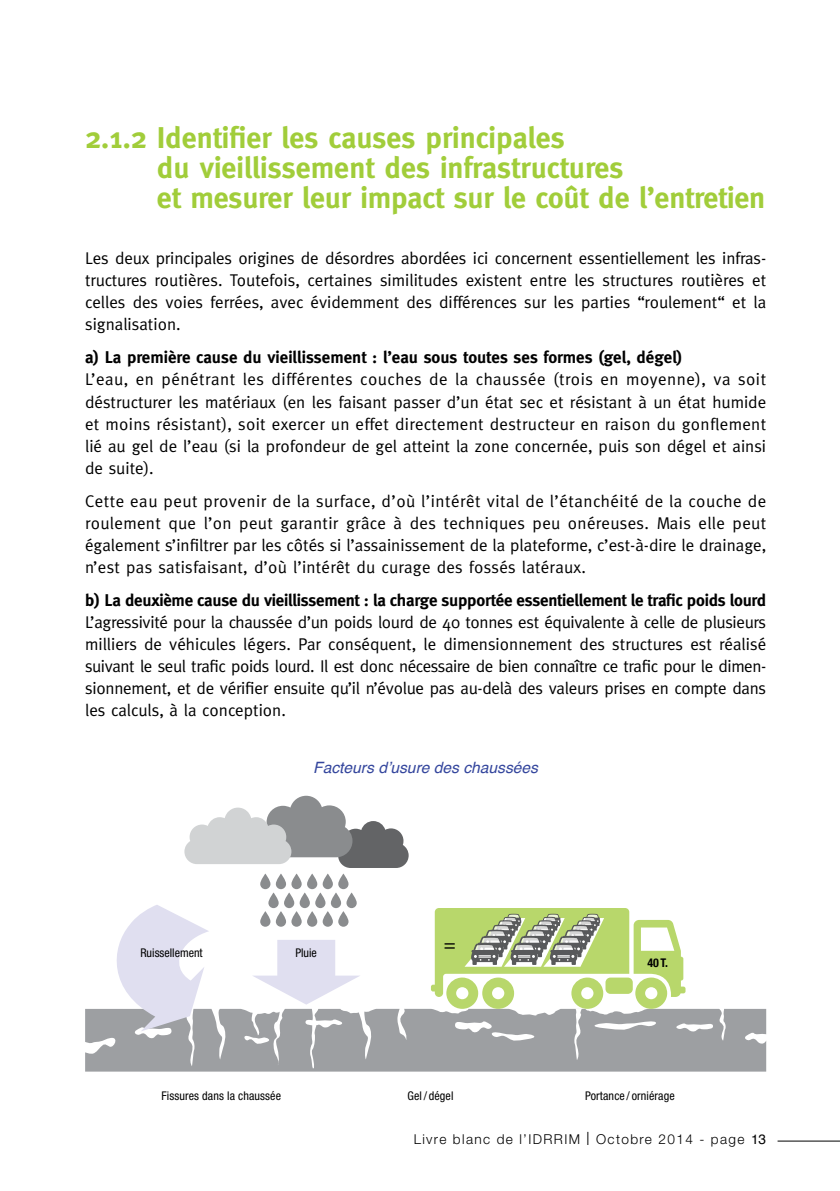
<style>
.page{position:relative;width:840px;height:1191px;background:#fff}
.page>*{position:absolute;margin:0;border:0;box-sizing:border-box;transform-origin:0 0}
.t1{font:700 30px/30px "Meta";color:#a1cd3a}
.t2{font:condensed 20px "Helvetica Neue LT Std";color:#000}
.t3{font:17px/22px "Meta";color:#000;text-align:justify}
.t4{font:700 17px "Meta";letter-spacing:-.015em;color:#000}
.t5{font:italic 15.6px "Helvetica";color:#34469d}
.t6{font:300 13.6px "Helvetica Neue LT Std";letter-spacing:.1em;color:#000}
.t7{font:condensed 12px "Helvetica Neue LT Std";letter-spacing:.01em;color:#000}
.t8{font:700 condensed 12px "Helvetica Neue LT Std";color:#000}
.s1{font-size:18.4px}
.s2{font-family:"Helvetica";font-weight:400}
</style>
<div class="page">
<svg style="left:85px;top:1008px;width:680px;height:63px;background:#a3a5a7"></svg>
<hr style="left:777px;top:1140px;width:62px;height:1px;background:#000">
<svg style="left:268px;top:892px;width:10px;height:16px"></svg>
<svg style="left:260px;top:873px;width:10px;height:16px"></svg>
<svg style="left:260px;top:911px;width:10px;height:15px"></svg>
<svg style="left:284px;top:892px;width:10px;height:16px"></svg>
<svg style="left:276px;top:873px;width:10px;height:16px"></svg>
<svg style="left:276px;top:911px;width:10px;height:15px"></svg>
<svg style="left:299px;top:892px;width:11px;height:16px"></svg>
<svg style="left:291px;top:873px;width:10px;height:16px"></svg>
<svg style="left:291px;top:911px;width:10px;height:15px"></svg>
<svg style="left:315px;top:892px;width:10px;height:16px"></svg>
<svg style="left:307px;top:873px;width:10px;height:16px"></svg>
<svg style="left:307px;top:911px;width:10px;height:15px"></svg>
<svg style="left:330px;top:892px;width:11px;height:16px"></svg>
<svg style="left:322px;top:873px;width:11px;height:16px"></svg>
<svg style="left:322px;top:911px;width:11px;height:15px"></svg>
<svg style="left:346px;top:892px;width:10px;height:16px"></svg>
<svg style="left:338px;top:873px;width:10px;height:16px"></svg>
<svg style="left:338px;top:911px;width:10px;height:15px"></svg>
<svg style="left:743px;top:1031px;width:24px;height:13px"></svg>
<svg style="left:240px;top:1033px;width:33px;height:11px"></svg>
<svg style="left:253px;top:940px;width:107px;height:64px"></svg>
<svg style="left:85px;top:905px;width:124px;height:150px"></svg>
<svg style="left:305px;top:1018px;width:38px;height:9px"></svg>
<svg style="left:184px;top:795px;width:224px;height:73px"></svg>
<svg style="left:430px;top:908px;width:295px;height:152px"></svg>
<h1 class="t1" style="left:157px;top:122px;width:609px;text-indent:-72px">2.1.2 Identifier les causes principales<br>du vieillissement des infrastructures<br>et mesurer leur impact sur le coût de l’entretien</h1>
<p class="t3" style="left:85px;top:247px;width:682px">Les deux principales origines de désordres abordées ici concernent essentiellement les infras&shy;tructures routières. Toutefois, certaines similitudes existent entre les structures routières et celles des voies ferrées, avec évidemment des différences sur les parties “roulement“ et la signalisation.</p>
<p class="t4" style="left:85px;top:348px;width:598px">a) La première cause du vieillissement : l’eau sous toutes ses formes (gel, dégel)</p>
<p class="t3" style="left:85px;top:368px;width:682px">L’eau, en pénétrant les différentes couches de la chaussée (trois en moyenne), va soit déstructurer les matériaux (en les faisant passer d’un état sec et résistant à un état humide et moins résistant), soit exercer un effet directement destructeur en raison du gonflement lié au gel de l’eau (si la profondeur de gel atteint la zone concernée, puis son dégel et ainsi de suite).</p>
<p class="t3" style="left:85px;top:490px;width:682px">Cette eau peut provenir de la surface, d’où l’intérêt vital de l’étanchéité de la couche de roulement que l’on peut garantir grâce à des techniques peu onéreuses. Mais elle peut également s’infiltrer par les côtés si l’assainissement de la plateforme, c’est-à-dire le drainage, n’est pas satisfaisant, d’où l’intérêt du curage des fossés latéraux.</p>
<p class="t4" style="left:85px;top:590px;width:682px">b) La deuxième cause du vieillissement : la charge supportée essentiellement le trafic poids lourd</p>
<p class="t3" style="left:85px;top:611px;width:682px">L’agressivité pour la chaussée d’un poids lourd de 40 tonnes est équivalente à celle de plusieurs milliers de véhicules légers. Par conséquent, le dimensionnement des structures est réalisé suivant le seul trafic poids lourd. Il est donc nécessaire de bien connaître ce trafic pour le dimen&shy;sionnement, et de vérifier ensuite qu’il n’évolue pas au-delà des valeurs prises en compte dans les calculs, à la conception.</p>
<p class="t5" style="left:313px;top:755px;width:226px">Facteurs d’usure des chaussées</p>
<p class="t7" style="left:140px;top:945px;width:64px">Ruissellement</p>
<p class="t7" style="left:295px;top:945px;width:23px">Pluie</p>
<p class="t2" style="left:443px;top:932px;width:13px">=</p>
<p class="t8" style="left:647px;top:955px;width:22px">40 T.</p>
<p class="t7" style="left:161px;top:1089px;width:121px">Fissures dans la chaussée</p>
<p class="t7" style="left:407px;top:1089px;width:47px">Gel / dégel</p>
<p class="t7" style="left:585px;top:1089px;width:91px">Portance / orniérage</p>
<p class="t6" style="left:413px;top:1131px;width:354px">Livre blanc de l’IDRRIM <span class="s1">I</span> Octobre 2014 - page <span class="s2">13</span></p>
</div>
